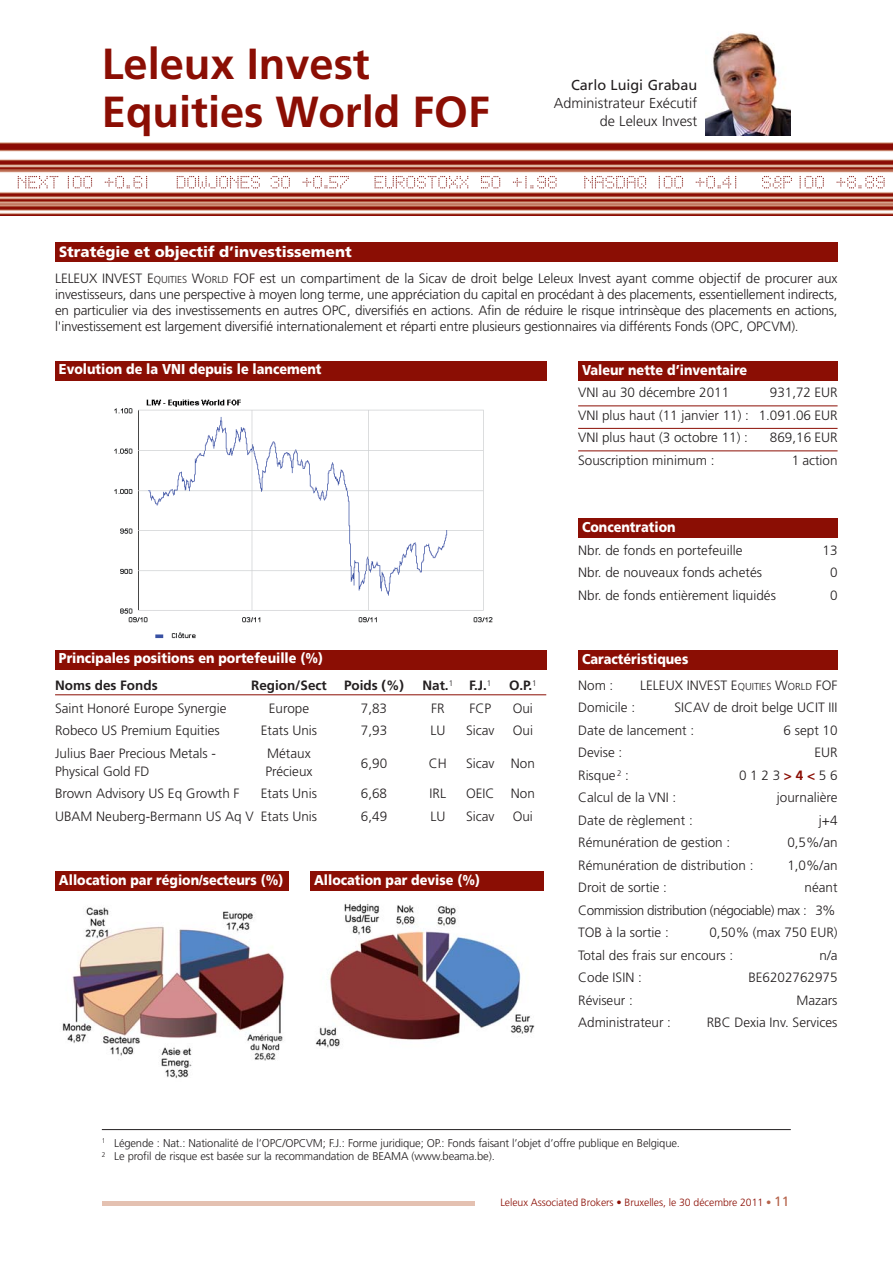
<style>
.page{position:relative;width:893px;height:1263px;background:#fff}
.page>*{position:absolute;margin:0;border:0;box-sizing:border-box;transform-origin:0 0}
.t1{font:700 43.5px/48px "Frutiger";color:#8b0e04}
.t2{font:900 15px "Frutiger";color:#fff;scale:.89 1}
.t3{font:300 14.4px/18px "Frutiger";color:#231f20;text-align:right}
.t4{font:14.4px "Frutiger";color:#231f20}
.t5{font:900 14.25px "Frutiger";color:#fff;scale:.89 1}
.t6{font:300 13.5px/22.5px "Frutiger";color:#231f20;text-align:justify}
.t7{font:300 13.5px/22.5px "Frutiger";letter-spacing:-.035em;color:#231f20}
.t8{font:700 13.5px "Frutiger";color:#231f20}
.t9{font:300 11.25px/13.5px "Frutiger";letter-spacing:-.015em;color:#231f20}
.t10{font:300 10.5px "Frutiger";letter-spacing:-.005em;color:#8b0e04}
.s1{font-size:10.2px}
.s2{font-weight:700;color:#8b0e04}
.s3{color:#b6644b}
.s4{font-weight:400;font-size:13.5px;color:#b6644b}
</style>
<div class="page">
<div style="left:578px;top:518px;width:259px;height:20px;background:#8b0e04"></div>
<div style="left:578px;top:650px;width:259px;height:19px;background:#8b0e04"></div>
<hr style="left:102px;top:1201px;width:689px;height:4px;background:#e4c1b1">
<div style="left:476px;top:1194px;width:315px;height:24px;background:#fff"></div>
<img style="left:0;top:143px;width:892px;height:72px">
<svg style="left:18px;top:176px;width:40px;height:12px"></svg>
<svg style="left:68px;top:176px;width:24px;height:12px"></svg>
<svg style="left:105px;top:176px;width:42px;height:12px"></svg>
<svg style="left:177px;top:176px;width:83px;height:12px"></svg>
<svg style="left:271px;top:176px;width:19px;height:12px"></svg>
<svg style="left:302px;top:176px;width:47px;height:12px"></svg>
<svg style="left:374px;top:176px;width:94px;height:12px"></svg>
<svg style="left:481px;top:176px;width:19px;height:12px"></svg>
<svg style="left:513px;top:176px;width:44px;height:12px"></svg>
<svg style="left:584px;top:176px;width:62px;height:12px"></svg>
<svg style="left:659px;top:176px;width:24px;height:12px"></svg>
<svg style="left:696px;top:176px;width:40px;height:12px"></svg>
<svg style="left:762px;top:176px;width:30px;height:12px"></svg>
<svg style="left:799px;top:176px;width:25px;height:12px"></svg>
<svg style="left:836px;top:176px;width:49px;height:12px"></svg>
<img style="left:706px;top:33px;width:85px;height:102px">
<div style="left:55px;top:361px;width:491px;height:19px;background:#8b0e04"></div>
<div style="left:55px;top:243px;width:782px;height:19px;background:#8b0e04"></div>
<div style="left:55px;top:650px;width:491px;height:19px;background:#8b0e04"></div>
<hr style="left:55px;top:694px;width:491px;height:1px;background:#8b0e04">
<div style="left:578px;top:361px;width:259px;height:19px;background:#8b0e04"></div>
<img style="left:62px;top:907px;width:222px;height:171px">
<img style="left:315px;top:903px;width:220px;height:145px">
<img style="left:114px;top:399px;width:379px;height:240px">
<hr style="left:578px;top:406px;width:259px;height:1px;background:#8b0e04">
<hr style="left:578px;top:428px;width:259px;height:1px;background:#8b0e04">
<hr style="left:578px;top:451px;width:259px;height:1px;background:#8b0e04">
<div style="left:55px;top:871px;width:234px;height:20px;background:#8b0e04"></div>
<div style="left:310px;top:871px;width:234px;height:20px;background:#8b0e04"></div>
<hr style="left:102px;top:1129px;width:689px;height:1px;background:#231f20">
<h1 class="t1" style="left:102px;top:43px;width:389px">Leleux Invest<br>Equities World FOF</h1>
<p class="t4" style="left:571px;top:79px;width:128px">Carlo Luigi Grabau</p>
<p class="t3" style="left:554px;top:95px;width:145px">Administrateur Exécutif de Leleux Invest</p>
<p class="t2" style="left:59px;top:246px;width:330px">Stratégie et objectif d’investissement</p>
<p class="t6" style="left:55px;top:271px;width:784px;line-height:16.2px">LELEUX INVEST E<span class="s1">QUITIES</span> W<span class="s1">ORLD</span> FOF est un compartiment de la Sicav de droit belge Leleux Invest ayant comme objectif de procurer aux investisseurs, dans une perspective à moyen long terme, une appréciation du capital en procédant à des placements, essentiellement indirects, en particulier via des investissements en autres OPC, diversifiés en actions. Afin de réduire le risque intrinsèque des placements en actions, l'investissement est largement diversifié internationalement et réparti entre plusieurs gestionnaires via différents Fonds (OPC, OPCVM).</p>
<p class="t5" style="left:59px;top:363px;width:297px">Evolution de la VNI depuis le lancement</p>
<p class="t5" style="left:59px;top:653px;width:298px">Principales positions en portefeuille (%)</p>
<p class="t8" style="left:55px;top:680px;width:104px">Noms des Fonds</p>
<p class="t8" style="left:251px;top:680px;width:77px">Region/Sect</p>
<p class="t8" style="left:344px;top:680px;width:61px">Poids (%)</p>
<p class="t8" style="left:422px;top:680px;width:71px">Nat.<sup>1</sup> F.J.<sup>1</sup></p>
<p class="t8" style="left:509px;top:680px;width:29px">O.P.<sup>1</sup></p>
<p class="t6" style="left:55px;top:698px;width:173px">Saint Honoré Europe Synergie</p>
<p class="t6" style="left:269px;top:698px;width:42px">Europe</p>
<p class="t6" style="left:361px;top:698px;width:28px">7,83</p>
<p class="t6" style="left:431px;top:698px;width:15px">FR</p>
<p class="t6" style="left:469px;top:698px;width:23px">FCP</p>
<p class="t6" style="left:513px;top:698px;width:22px">Oui</p>
<p class="t6" style="left:55px;top:720px;width:166px">Robeco US Premium Equities</p>
<p class="t6" style="left:261px;top:720px;width:58px">Etats Unis</p>
<p class="t6" style="left:361px;top:720px;width:28px">7,93</p>
<p class="t6" style="left:430px;top:720px;width:16px">LU</p>
<p class="t6" style="left:466px;top:720px;width:30px">Sicav</p>
<p class="t6" style="left:513px;top:720px;width:22px">Oui</p>
<p class="t6" style="left:55px;top:743px;width:162px">Julius Baer Precious Metals -</p>
<p class="t6" style="left:267px;top:743px;width:45px">Métaux</p>
<p class="t6" style="left:55px;top:761px;width:96px">Physical Gold FD</p>
<p class="t6" style="left:265px;top:761px;width:49px">Précieux</p>
<p class="t6" style="left:361px;top:753px;width:28px">6,90</p>
<p class="t6" style="left:429px;top:753px;width:20px">CH</p>
<p class="t6" style="left:466px;top:753px;width:70px">Sicav Non</p>
<p class="t6" style="left:55px;top:783px;width:186px">Brown Advisory US Eq Growth F</p>
<p class="t6" style="left:261px;top:783px;width:58px">Etats Unis</p>
<p class="t6" style="left:361px;top:783px;width:28px">6,68</p>
<p class="t6" style="left:429px;top:783px;width:18px">IRL</p>
<p class="t6" style="left:466px;top:783px;width:70px">OEIC Non</p>
<p class="t6" style="left:55px;top:806px;width:263px">UBAM Neuberg-Bermann US Aq V Etats Unis</p>
<p class="t6" style="left:361px;top:806px;width:28px">6,49</p>
<p class="t6" style="left:430px;top:806px;width:16px">LU</p>
<p class="t6" style="left:466px;top:806px;width:30px">Sicav</p>
<p class="t6" style="left:513px;top:806px;width:22px">Oui</p>
<p class="t5" style="left:59px;top:874px;width:254px">Allocation par région/secteurs (%)</p>
<p class="t5" style="left:314px;top:874px;width:188px">Allocation par devise (%)</p>
<p class="t5" style="left:582px;top:364px;width:187px">Valeur nette d’inventaire</p>
<p class="t6" style="left:578px;top:382px;width:153px">VNI au 30 décembre 2011</p>
<p class="t6" style="left:578px;top:382px;width:261px;text-indent:192px">931,72 EUR VNI plus haut (11 janvier 11) : 1.091.06 EUR VNI plus haut (3 octobre 11) :</p>
<p class="t6" style="left:770px;top:427px;width:69px">869,16 EUR</p>
<p class="t6" style="left:578px;top:450px;width:138px">Souscription minimum :</p>
<p class="t6" style="left:792px;top:450px;width:47px">1 action</p>
<p class="t5" style="left:582px;top:521px;width:107px">Concentration</p>
<p class="t6" style="left:578px;top:540px;width:166px">Nbr. de fonds en portefeuille</p>
<p class="t6" style="left:822px;top:540px;width:17px">13</p>
<p class="t6" style="left:578px;top:562px;width:185px">Nbr. de nouveaux fonds achetés</p>
<p class="t6" style="left:830px;top:562px;width:9px">0</p>
<p class="t6" style="left:578px;top:585px;width:199px">Nbr. de fonds entièrement liquidés</p>
<p class="t6" style="left:830px;top:585px;width:9px">0</p>
<p class="t5" style="left:582px;top:653px;width:121px">Caractéristiques</p>
<p class="t6" style="left:578px;top:675px;width:37px">Nom :</p>
<p class="t6" style="left:640px;top:675px;width:199px">LELEUX INVEST E<span class="s1">QUITIES</span> W<span class="s1">ORLD</span> FOF</p>
<p class="t6" style="left:578px;top:697px;width:58px">Domicile :</p>
<p class="t6" style="left:578px;top:697px;width:261px;text-indent:96px">SICAV de droit belge UCIT III<br>Date de lancement :</p>
<p class="t6" style="left:783px;top:720px;width:55px">6 sept 10</p>
<p class="t6" style="left:578px;top:742px;width:46px">Devise :</p>
<p class="t6" style="left:814px;top:742px;width:25px">EUR</p>
<p class="t6" style="left:578px;top:765px;width:52px">Risque <sup>2</sup> :</p>
<p class="t6" style="left:739px;top:765px;width:100px">0 1 2 3 <span class="s2">&gt; 4 &lt;</span> 5 6</p>
<p class="t6" style="left:578px;top:787px;width:100px">Calcul de la VNI :</p>
<p class="t6" style="left:777px;top:787px;width:62px">journalière</p>
<p class="t6" style="left:578px;top:810px;width:116px">Date de règlement :</p>
<p class="t6" style="left:819px;top:810px;width:20px">j+4</p>
<p class="t6" style="left:578px;top:832px;width:154px">Rémunération de gestion :</p>
<p class="t6" style="left:787px;top:832px;width:52px">0,5%/an</p>
<p class="t6" style="left:578px;top:855px;width:177px">Rémunération de distribution :</p>
<p class="t6" style="left:787px;top:855px;width:52px">1,0%/an</p>
<p class="t6" style="left:578px;top:877px;width:90px">Droit de sortie :</p>
<p class="t7" style="left:578px;top:877px;width:261px;text-indent:226px">néant<br>Commission distribution (négociable) max : 3%<br>TOB à la sortie :</p>
<p class="t6" style="left:578px;top:922px;width:261px;text-indent:131px">0,50% (max 750 EUR)<br>Total des frais sur encours :</p>
<p class="t6" style="left:819px;top:945px;width:19px">n/a</p>
<p class="t6" style="left:578px;top:967px;width:65px">Code ISIN :</p>
<p class="t6" style="left:748px;top:967px;width:91px">BE6202762975</p>
<p class="t6" style="left:578px;top:990px;width:56px">Réviseur :</p>
<p class="t6" style="left:796px;top:990px;width:43px">Mazars</p>
<p class="t6" style="left:578px;top:1012px;width:94px">Administrateur :</p>
<p class="t6" style="left:707px;top:1012px;width:132px">RBC Dexia Inv. Services</p>
<p class="t9" style="left:102px;top:1137px;width:580px"><sup>1</sup> Légende : Nat.: Nationalité de l’OPC/OPCVM; F.J.: Forme juridique; OP.: Fonds faisant l’objet d’offre publique en Belgique.<br><sup>2</sup> Le profil de risque est basée sur la recommandation de BEAMA (www.beama.be).</p>
<p class="t10" style="left:500px;top:1198px;width:290px">Leleux Associated Brokers • Bruxelles, le 30 décembre 2011 <span class="s3">•</span> <span class="s4">11</span></p>
</div>
